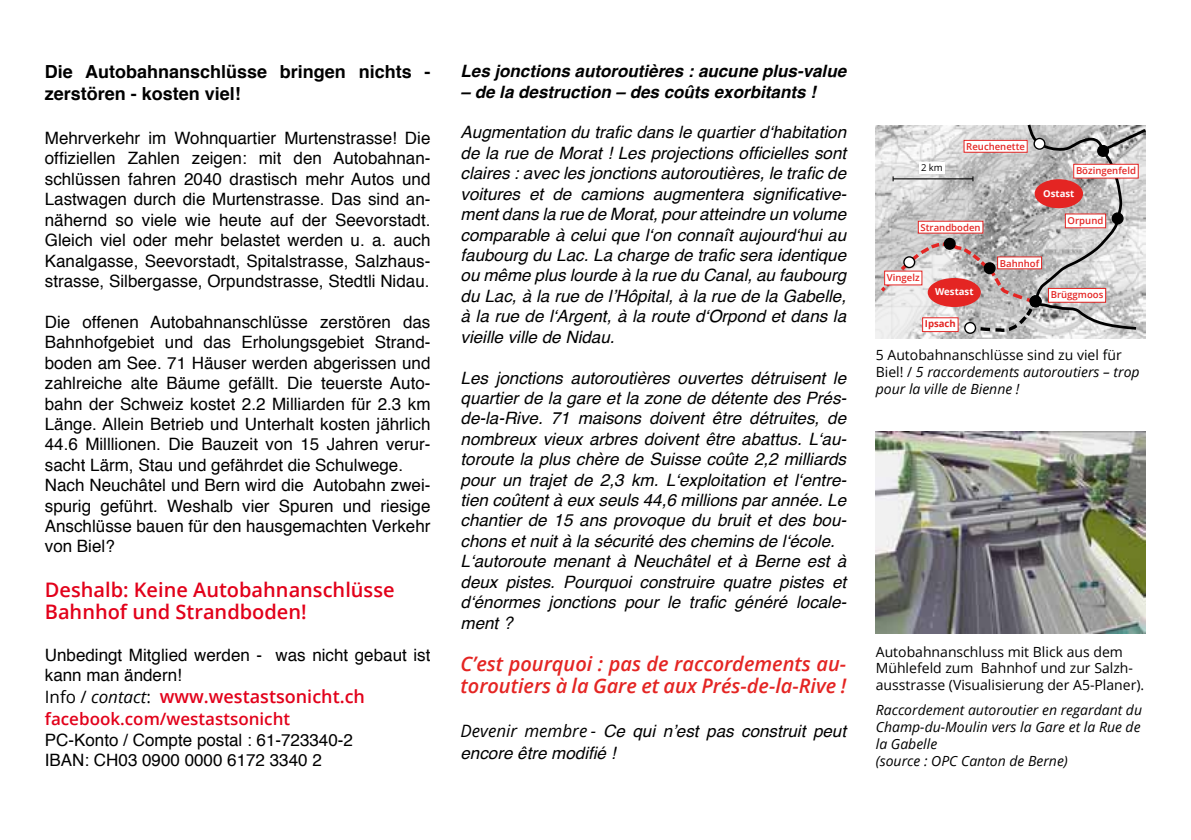
<style>
.page{position:relative;width:1191px;height:840px;background:#fff}
.page>*{position:absolute;margin:0;border:0;box-sizing:border-box;transform-origin:0 0}
.t1{font:italic 600 20px/22px "Open Sans";color:#e42523}
.t2{font:600 20px/22px "Open Sans";color:#e2001a}
.t3{font:700 18px/21.6px "Helvetica";color:#000}
.t4{font:600 18px "Open Sans";color:#e2001a}
.t5{font:italic 17px/20.4px "Helvetica";color:#000}
.t6{font:17px/20.4px "Helvetica";color:#000}
.t7{font:italic 700 17px "Helvetica";color:#000}
.t8{font:600 17px "Open Sans";color:#e2001a}
.t9{font:italic 14px/16.8px "Open Sans";color:#000}
.t10{font:14px/16.8px "Open Sans";color:#000}
.t11{font:600 9.6px "Open Sans";color:#e42523}
.t12{font:700 9.6px "Open Sans";color:#fff}
.t13{font:700 9.6px "Open Sans";color:#e42523}
.t14{font:9.6px "Open Sans";color:#000}
.s1{font-weight:400;font-size:17px;color:#000}
.s2{font-weight:400;font-style:italic;font-size:17px;color:#000}
.s3{font-family:"Open Sans"}
.s4{font-style:normal}
</style>
<div class="page">
<img style="left:875px;top:431px;width:270px;height:202px">
<img style="left:875px;top:125px;width:270px;height:213px">
<svg style="left:878px;top:124px;width:268px;height:210px"></svg>
<div style="left:919px;top:162px;width:25px;height:11px;background:#fff"></div>
<p class="t3" style="left:45px;top:61px;width:387px">Die Autobahnanschlüsse bringen nichts - zerstören - kosten viel!</p>
<p class="t6" style="left:45px;top:128px;width:387px;text-align:justify">Mehrverkehr im Wohnquartier Murtenstrasse! Die offiziellen Zahlen zeigen: mit den Autobahnan&shy;schlüssen fahren 2040 drastisch mehr Autos und Lastwagen durch die Murtenstrasse. Das sind an&shy;nähernd so viele wie heute auf der Seevorstadt.<br>Gleich viel oder mehr belastet werden u. a. auch Kanalgasse, Seevorstadt, Spitalstrasse, Salzhaus&shy;strasse, Silbergasse, Orpundstrasse, Stedtli Nidau.</p>
<p class="t6" style="left:45px;top:312px;width:387px">Die offenen Autobahnanschlüsse zerstören das Bahnhofgebiet und das Erholungsgebiet Strand&shy;boden am See. 71 Häuser werden abgerissen und zahlreiche alte Bäume gefällt. Die teuerste Auto&shy;bahn der Schweiz kostet 2.2 Milliarden für 2.3 km Länge. Allein Betrieb und Unterhalt kosten jährlich 44.6 Milllionen. Die Bauzeit von 15 Jahren verur&shy;sacht Lärm, Stau und gefährdet die Schulwege.<br>Nach Neuchâtel und Bern wird die Autobahn zwei&shy;spurig geführt. Weshalb vier Spuren und riesige Anschlüsse bauen für den hausgemachten Verkehr von Biel?</p>
<p class="t2" style="left:45px;top:577px;width:351px">Deshalb: Keine Autobahnanschlüsse<br>Bahnhof und Strandboden!</p>
<p class="t6" style="left:45px;top:645px;width:387px">Unbedingt Mitglied werden - was nicht gebaut ist kann man ändern!</p>
<p class="t4" style="left:45px;top:684px;width:322px"><span class="s1">Info /</span> <span class="s2">contact</span><span class="s1">:</span> www.westastsonicht.ch</p>
<p class="t8" style="left:45px;top:707px;width:247px">facebook.com/westastsonicht</p>
<p class="t6" style="left:45px;top:729px;width:310px">PC-Konto / Compte postal : 61-723340-2<br>IBAN: CH03 0900 0000 6172 3340 2</p>
<p class="t7" style="left:460px;top:57px;width:387px">Les jonctions autoroutières : aucune plus-value</p>
<p class="t7" style="left:460px;top:78px;width:357px">– de la destruction – des coûts exorbitants !</p>
<p class="t5" style="left:460px;top:123px;width:387px;text-align:justify">Augmentation du trafic dans le quartier d‘habitation de la rue de Morat ! Les projections officielles sont claires : avec les jonctions autoroutières, le trafic de voitures et de camions augmentera significative&shy;ment dans la rue de Morat, pour atteindre un volume comparable à celui que l‘on connaît aujourd‘hui au faubourg du Lac. La charge de trafic sera identique ou même plus lourde à la rue du Canal, au faubourg du Lac, à la rue de l’Hôpital, à la rue de la Gabelle, à la rue de l‘Argent, à la route d‘Orpond et dans la vieille ville de Nidau.</p>
<p class="t5" style="left:460px;top:367px;width:387px">Les jonctions autoroutières ouvertes détruisent le quartier de la gare et la zone de détente des Prés&shy;de-la-Rive. 71 maisons doivent être détruites, de nombreux vieux arbres doivent être abattus. L‘au&shy;toroute la plus chère de Suisse coûte 2,2 milliards pour un trajet de 2,3 km. L‘exploitation et l‘entre&shy;tien coûtent à eux seuls 44,6 millions par année. Le chantier de 15 ans provoque du bruit et des bou&shy;chons et nuit à la sécurité des chemins de l‘école.<br>L‘autoroute menant à Neuchâtel et à Berne est à deux pistes. Pourquoi construire quatre pistes et d‘énormes jonctions pour le trafic généré locale&shy;ment ?</p>
<p class="t1" style="left:460px;top:652px;width:387px">C’est pourquoi : pas de raccordements au&shy;toroutiers à la Gare et aux Prés-de-la-Rive !</p>
<p class="t5" style="left:460px;top:720px;width:387px;line-height:22px"><span class="s3">Devenir membre -</span> Ce qui n’est pas construit peut encore être modifié !</p>
<p class="t14" style="left:921px;top:161px;width:23px">2 km</p>
<p class="t11" style="left:966px;top:140px;width:60px">Reuchenette</p>
<p class="t11" style="left:920px;top:221px;width:62px">Strandboden</p>
<p class="t11" style="left:1076px;top:164px;width:61px">Bözingenfeld</p>
<p class="t12" style="left:1043px;top:187px;width:33px">Ostast</p>
<p class="t11" style="left:1067px;top:213px;width:37px">Orpund</p>
<p class="t11" style="left:887px;top:270px;width:34px">Vingelz</p>
<p class="t12" style="left:935px;top:285px;width:40px">Westast</p>
<p class="t13" style="left:925px;top:317px;width:32px">Ipsach</p>
<p class="t11" style="left:1000px;top:256px;width:41px">Bahnhof</p>
<p class="t11" style="left:1050px;top:288px;width:54px">Brüggmoos</p>
<p class="t9" style="left:875px;top:346px;width:265px"><span class="s4">5 Autobahnanschlüsse sind zu viel für<br>Biel! /</span> 5 raccordements autoroutiers – trop pour la ville de Bienne !</p>
<p class="t10" style="left:875px;top:642px;width:270px">Autobahnanschluss mit Blick aus dem<br>Mühlefeld zum Bahnhof und zur Salzh&shy;ausstrasse (Visualisierung der A5-Planer).</p>
<p class="t9" style="left:875px;top:701px;width:268px">Raccordement autoroutier en regardant du<br>Champ-du-Moulin vers la Gare et la Rue de la Gabelle<br>(source : OPC Canton de Berne)</p>
</div>
